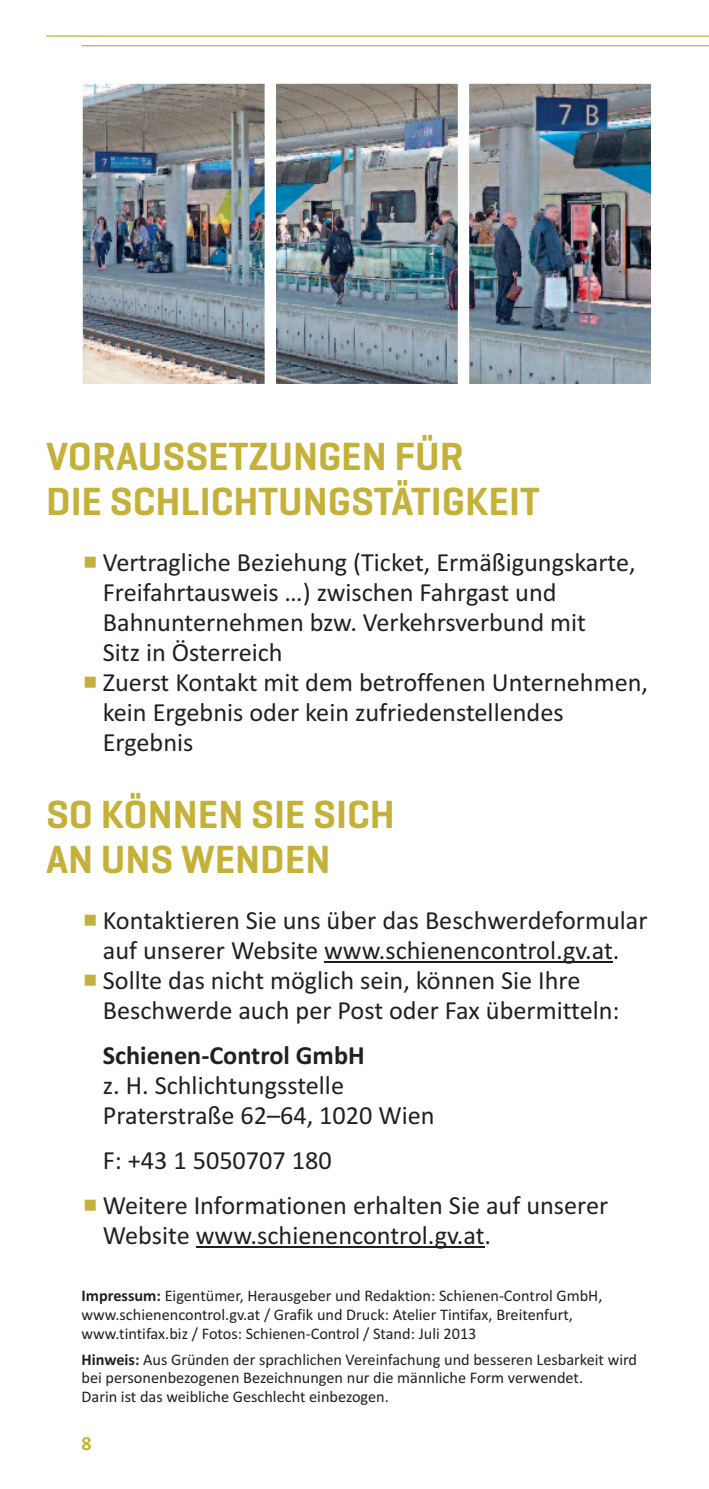
<style>
.page{position:relative;width:709px;height:1489px;background:#fff}
.page>*{position:absolute;margin:0;border:0;box-sizing:border-box;transform-origin:0 0}
.t1{font:600 40px/45px "Geogrotesque";color:#c4b139}
.t2{font:26.25px/30px "Calibri";color:#231f20}
.t3{font:700 26.25px "Calibri";color:#231f20}
.t4{font:700 20px "Calibri";color:#c4b139}
.t5{font:16.25px/18.8px "Calibri";color:#231f20}
.s1{font-weight:700}
</style>
<div class="page">
<hr style="left:324px;top:961px;width:289px;height:1px;background:#231f20">
<hr style="left:196px;top:1246px;width:288px;height:1px;background:#231f20">
<hr style="left:46px;top:35px;width:663px;height:2px;background:#c4b139">
<hr style="left:81px;top:45px;width:628px;height:1px;background:#c4b139">
<img style="left:277px;top:85px;width:180px;height:298px">
<div style="left:275px;top:83px;width:184px;height:302px;border:1px solid #fff"></div>
<img style="left:470px;top:85px;width:180px;height:298px">
<div style="left:468px;top:83px;width:184px;height:302px;border:1px solid #fff"></div>
<img style="left:83px;top:85px;width:181px;height:298px">
<div style="left:81px;top:83px;width:185px;height:302px;border:1px solid #fff"></div>
<h1 class="t1" style="left:46px;top:438px;width:495px">VORAUSSETZUNGEN FÜR<br>DIE SCHLICHTUNGSTÄTIGKEIT</h1>
<p class="t2" style="left:103px;top:547px;width:547px">Vertragliche Beziehung (Ticket, Ermäßigungskarte, Freifahrtausweis …) zwischen Fahrgast und Bahnunternehmen bzw. Verkehrsverbund mit<br>Sitz in Österreich<br>Zuerst Kontakt mit dem betroffenen Unternehmen, kein Ergebnis oder kein zufriedenstellendes Ergebnis</p>
<h1 class="t1" style="left:46px;top:795px;width:350px">SO KÖNNEN SIE SICH<br>AN UNS WENDEN</h1>
<p class="t2" style="left:103px;top:904px;width:546px">Kontaktieren Sie uns über das Beschwerdeformular auf unserer Website www.schienencontrol.gv.at.<br>Sollte das nicht möglich sein, können Sie Ihre Beschwerde auch per Post oder Fax übermitteln:</p>
<p class="t3" style="left:103px;top:1039px;width:263px">Schienen-Control GmbH</p>
<p class="t2" style="left:103px;top:1069px;width:333px">z. H. Schlichtungsstelle<br>Praterstraße 62–64, 1020 Wien</p>
<p class="t2" style="left:103px;top:1137px;width:507px;line-height:45px">F: +43 1 5050707 180<br>Weitere Informationen erhalten Sie auf unserer</p>
<p class="t2" style="left:103px;top:1219px;width:390px">Website www.schienencontrol.gv.at.</p>
<p class="t5" style="left:81px;top:1286px;width:522px"><span class="s1">Impressum:</span> Eigentümer, Herausgeber und Redaktion: Schienen-Control GmbH, www.schienencontrol.gv.at / Grafik und Druck: Atelier Tintifax, Breitenfurt, www.tintifax.biz / Fotos: Schienen-Control / Stand: Juli 2013</p>
<p class="t5" style="left:82px;top:1349px;width:557px"><span class="s1">Hinweis:</span> Aus Gründen der sprachlichen Vereinfachung und besseren Lesbarkeit wird bei personenbezogenen Bezeichnungen nur die männliche Form verwendet.<br>Darin ist das weibliche Geschlecht einbezogen.</p>
<p class="t4" style="left:81px;top:1430px;width:12px">8</p>
</div>
